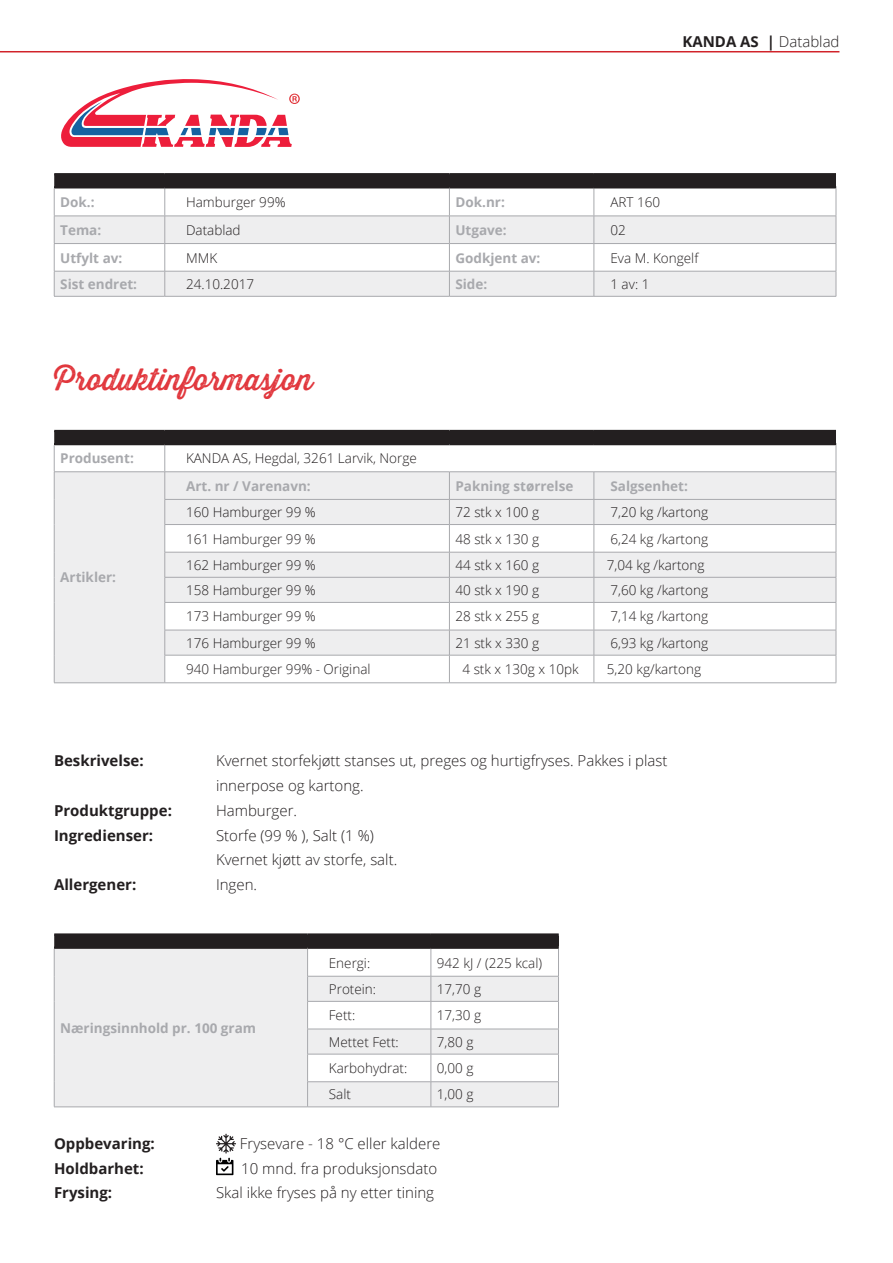
<style>
.page{position:relative;width:893px;height:1263px;background:#fff}
.page>*{position:absolute;margin:0;border:0;box-sizing:border-box;transform-origin:0 0}
.t1{font:30px "Thirsty Script Rough W01 One";color:#e1373d}
.t2{font:300 15px "Open Sans";color:#231f20}
.t3{font:700 15px "Open Sans";color:#231f20}
.t4{font:300 13.5px "Open Sans";color:#231f20}
.t5{font:700 13.5px "Open Sans";color:#a8a9ad}
.s1{font-weight:300}
</style>
<div class="page">
<svg style="left:61px;top:79px;width:239px;height:68px"></svg>
<hr style="left:0;top:51px;width:839px;height:1px;background:#d1232a">
<hr style="left:54px;top:173px;width:111px;height:2px;background:#231f20">
<hr style="left:165px;top:173px;width:284px;height:2px;background:#231f20">
<hr style="left:449px;top:173px;width:145px;height:2px;background:#231f20">
<hr style="left:594px;top:173px;width:242px;height:2px;background:#231f20">
<svg style="left:54px;top:174px;width:783px;height:122px"></svg>
<hr style="left:54px;top:296px;width:111px;height:1px;background:#a8a9ad">
<hr style="left:165px;top:296px;width:284px;height:1px;background:#a8a9ad">
<hr style="left:449px;top:296px;width:145px;height:1px;background:#a8a9ad">
<hr style="left:594px;top:296px;width:242px;height:1px;background:#a8a9ad">
<hr style="left:54px;top:430px;width:111px;height:2px;background:#231f20">
<hr style="left:165px;top:430px;width:284px;height:2px;background:#231f20">
<hr style="left:449px;top:430px;width:145px;height:2px;background:#231f20">
<hr style="left:594px;top:430px;width:242px;height:2px;background:#231f20">
<svg style="left:54px;top:431px;width:783px;height:252px"></svg>
<hr style="left:54px;top:933px;width:254px;height:3px;background:#231f20">
<hr style="left:308px;top:933px;width:123px;height:3px;background:#231f20">
<hr style="left:431px;top:933px;width:128px;height:3px;background:#231f20">
<svg style="left:54px;top:934px;width:505px;height:173px"></svg>
<svg style="left:216px;top:1134px;width:20px;height:41px"></svg>
<p class="t3" style="left:682px;top:31px;width:159px">KANDA AS | <span class="s1">Datablad</span></p>
<p class="t5" style="left:60px;top:193px;width:36px">Dok.:</p>
<p class="t4" style="left:186px;top:193px;width:101px">Hamburger 99%</p>
<p class="t5" style="left:455px;top:193px;width:51px">Dok.nr:</p>
<p class="t4" style="left:610px;top:193px;width:51px">ART 160</p>
<p class="t5" style="left:60px;top:220px;width:43px">Tema:</p>
<p class="t4" style="left:186px;top:221px;width:56px">Datablad</p>
<p class="t5" style="left:455px;top:220px;width:53px">Utgave:</p>
<p class="t4" style="left:610px;top:221px;width:17px">02</p>
<p class="t5" style="left:60px;top:248px;width:64px">Utfylt av:</p>
<p class="t4" style="left:186px;top:248px;width:33px">MMK</p>
<p class="t5" style="left:455px;top:248px;width:87px">Godkjent av:</p>
<p class="t4" style="left:610px;top:248px;width:89px">Eva M. Kongelf</p>
<p class="t5" style="left:60px;top:274px;width:78px">Sist endret:</p>
<p class="t4" style="left:186px;top:275px;width:70px">24.10.2017</p>
<p class="t5" style="left:455px;top:274px;width:33px">Side:</p>
<p class="t4" style="left:610px;top:275px;width:41px">1 av: 1</p>
<p class="t1" style="left:54px;top:358px;width:260px">Produktinformasjon</p>
<p class="t5" style="left:60px;top:449px;width:75px">Produsent:</p>
<p class="t4" style="left:186px;top:449px;width:232px">KANDA AS, Hegdal, 3261 Larvik, Norge</p>
<p class="t5" style="left:60px;top:568px;width:57px">Artikler:</p>
<p class="t5" style="left:186px;top:476px;width:126px">Art. nr / Varenavn:</p>
<p class="t5" style="left:455px;top:476px;width:119px">Pakning størrelse</p>
<p class="t5" style="left:610px;top:476px;width:79px">Salgsenhet:</p>
<p class="t4" style="left:186px;top:503px;width:131px">160 Hamburger 99 %</p>
<p class="t4" style="left:455px;top:503px;width:85px">72 stk x 100 g</p>
<p class="t4" style="left:610px;top:503px;width:99px">7,20 kg /kartong</p>
<p class="t4" style="left:186px;top:529px;width:131px">161 Hamburger 99 %</p>
<p class="t4" style="left:455px;top:529px;width:85px">48 stk x 130 g</p>
<p class="t4" style="left:610px;top:529px;width:99px">6,24 kg /kartong</p>
<p class="t4" style="left:186px;top:556px;width:131px">162 Hamburger 99 %</p>
<p class="t4" style="left:455px;top:556px;width:85px">44 stk x 160 g</p>
<p class="t4" style="left:607px;top:556px;width:99px">7,04 kg /kartong</p>
<p class="t4" style="left:186px;top:581px;width:131px">158 Hamburger 99 %</p>
<p class="t4" style="left:455px;top:581px;width:85px">40 stk x 190 g</p>
<p class="t4" style="left:610px;top:581px;width:99px">7,60 kg /kartong</p>
<p class="t4" style="left:186px;top:607px;width:131px">173 Hamburger 99 %</p>
<p class="t4" style="left:455px;top:607px;width:85px">28 stk x 255 g</p>
<p class="t4" style="left:610px;top:607px;width:99px">7,14 kg /kartong</p>
<p class="t4" style="left:186px;top:634px;width:131px">176 Hamburger 99 %</p>
<p class="t4" style="left:455px;top:634px;width:85px">21 stk x 330 g</p>
<p class="t4" style="left:610px;top:634px;width:99px">6,93 kg /kartong</p>
<p class="t4" style="left:186px;top:660px;width:186px">940 Hamburger 99% - Original</p>
<p class="t4" style="left:462px;top:660px;width:118px">4 stk x 130g x 10pk</p>
<p class="t4" style="left:607px;top:660px;width:96px">5,20 kg/kartong</p>
<p class="t3" style="left:54px;top:750px;width:91px">Beskrivelse:</p>
<p class="t2" style="left:216px;top:750px;width:453px">Kvernet storfekjøtt stanses ut, preges og hurtigfryses. Pakkes i plast</p>
<p class="t2" style="left:216px;top:775px;width:149px">innerpose og kartong.</p>
<p class="t3" style="left:54px;top:800px;width:119px">Produktgruppe:</p>
<p class="t2" style="left:216px;top:800px;width:83px">Hamburger.</p>
<p class="t3" style="left:54px;top:824px;width:101px">Ingredienser:</p>
<p class="t2" style="left:216px;top:825px;width:159px">Storfe (99 % ), Salt (1 %)</p>
<p class="t2" style="left:216px;top:849px;width:183px">Kvernet kjøtt av storfe, salt.</p>
<p class="t3" style="left:54px;top:874px;width:84px">Allergener:</p>
<p class="t2" style="left:216px;top:874px;width:43px">Ingen.</p>
<p class="t5" style="left:60px;top:1018px;width:197px">Næringsinnhold pr. 100 gram</p>
<p class="t4" style="left:329px;top:953px;width:43px">Energi:</p>
<p class="t4" style="left:437px;top:953px;width:107px">942 kJ / (225 kcal)</p>
<p class="t4" style="left:329px;top:980px;width:49px">Protein:</p>
<p class="t4" style="left:437px;top:980px;width:46px">17,70 g</p>
<p class="t4" style="left:329px;top:1006px;width:28px">Fett:</p>
<p class="t4" style="left:437px;top:1006px;width:46px">17,30 g</p>
<p class="t4" style="left:329px;top:1032px;width:71px">Mettet Fett:</p>
<p class="t4" style="left:437px;top:1032px;width:38px">7,80 g</p>
<p class="t4" style="left:329px;top:1059px;width:80px">Karbohydrat:</p>
<p class="t4" style="left:437px;top:1059px;width:38px">0,00 g</p>
<p class="t4" style="left:329px;top:1085px;width:24px">Salt</p>
<p class="t4" style="left:437px;top:1085px;width:38px">1,00 g</p>
<p class="t3" style="left:54px;top:1133px;width:102px">Oppbevaring:</p>
<p class="t2" style="left:240px;top:1133px;width:202px">Frysevare - 18 °C eller kaldere</p>
<p class="t3" style="left:54px;top:1157px;width:91px">Holdbarhet:</p>
<p class="t2" style="left:241px;top:1158px;width:197px">10 mnd. fra produksjonsdato</p>
<p class="t3" style="left:54px;top:1182px;width:60px">Frysing:</p>
<p class="t2" style="left:216px;top:1182px;width:220px">Skal ikke fryses på ny etter tining</p>
</div>
